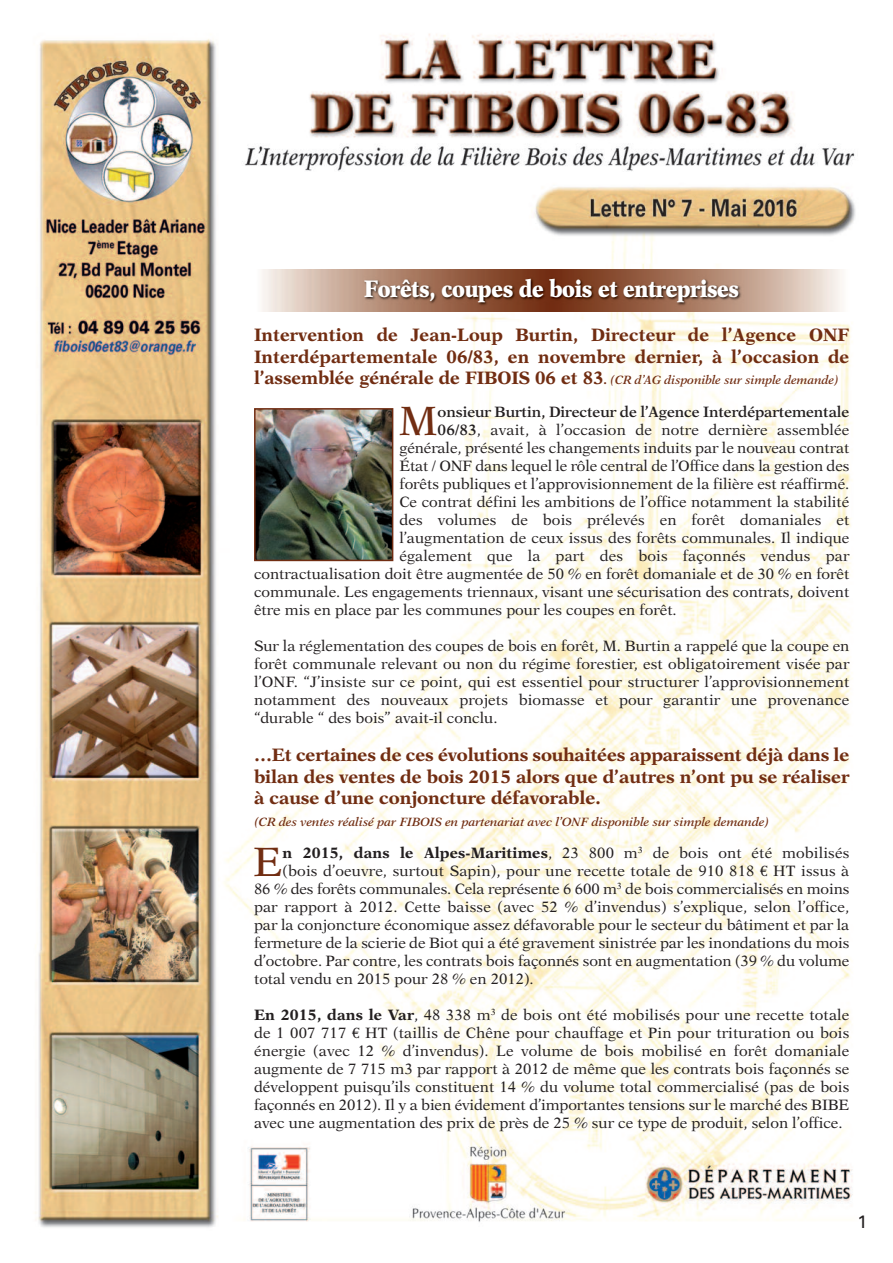
<style>
.page{position:relative;width:893px;height:1263px;background:#fff}
.page>*{position:absolute;margin:0;border:0;box-sizing:border-box;transform-origin:0 0}
.t1{font:40.95px "New Aster+MGULRI";color:#712d12}
.t2{font:24px "New Aster Black+EFWNPO";letter-spacing:-.02em;color:#fff;scale:.85 1}
.t3{font:18px/21.6px "New Aster Bold+HIUXEX";letter-spacing:.005em;color:#712d12}
.t4{font:18px "Univers+VPEPOI";color:#231f20}
.t5{font:15px/18px "New Aster+MGULRI";color:#231f20;text-align:justify}
.t6{font:15px "New Aster Semi Bold+AZSVMZ";letter-spacing:-.005em;color:#231f20}
.t7{font:12px "New Aster Semi Bold Italic+KCDDYT";letter-spacing:-.005em;color:#712d12}
.s1{font-family:"New Aster Bold+HIUXEX";font-size:18px}
.s2{font-family:"New Aster Bold+HIUXEX"}
.s3{font-family:"New Aster Semi Bold+AZSVMZ"}
.s4{font-family:"Euro Serif Regular+ISEFGT"}
</style>
<div class="page">
<img style="left:35px;top:33px;width:821px;height:1195px">
<img style="left:249px;top:264px;width:607px;height:55px">
<img style="left:254px;top:269px;width:595px;height:43px">
<img style="left:257px;top:411px;width:133px;height:147px">
<div style="left:254px;top:408px;width:139px;height:153px;border:2px solid #712d12"></div>
<h2 class="t2" style="left:364px;top:278px;width:443px">Forêts, coupes de bois et entreprises</h2>
<p class="t3" style="left:254px;top:326px;width:597px">Intervention de Jean-Loup Burtin, Directeur de l’Agence ONF<br>Interdépartementale 06/83, en novembre dernier, à l’occasion de</p>
<p class="t7" style="left:254px;top:375px;width:586px"><span class="s1">l’assemblée générale de FIBOIS 06 et 83</span><span class="s2">.</span> (CR d’AG disponible sur simple demande)</p>
<h1 class="t1" style="left:398px;top:403px;width:41px">M</h1>
<p class="t6" style="left:438px;top:405px;width:413px">onsieur Burtin, Directeur de l’Agence Interdépartementale</p>
<p class="t5" style="left:438px;top:421px;width:413px"><span class="s3">06/83</span>, avait, à l’occasion de notre dernière assemblée</p>
<p class="t5" style="left:399px;top:439px;width:451px">générale, présenté les changements induits par le nouveau contrat</p>
<p class="t5" style="left:399px;top:457px;width:451px">État / ONF dans lequel le rôle central de l’Office dans la gestion des</p>
<p class="t5" style="left:399px;top:475px;width:451px">forêts publiques et l’approvisionnement de la filière est réaffirmé.</p>
<p class="t5" style="left:399px;top:493px;width:451px">Ce contrat défini les ambitions de l’office notamment la stabilité</p>
<p class="t5" style="left:399px;top:511px;width:451px">des volumes de bois prélevés en forêt domaniales et</p>
<p class="t5" style="left:399px;top:529px;width:451px">l’augmentation de ceux issus des forêts communales. Il indique</p>
<p class="t5" style="left:399px;top:547px;width:451px">également que la part des bois façonnés vendus par</p>
<p class="t5" style="left:254px;top:565px;width:597px">contractualisation doit être augmentée de 50 % en forêt domaniale et de 30 % en forêt</p>
<p class="t5" style="left:254px;top:583px;width:597px">communale. Les engagements triennaux, visant une sécurisation des contrats, doivent</p>
<p class="t5" style="left:254px;top:601px;width:424px">être mis en place par les communes pour les coupes en forêt.</p>
<p class="t5" style="left:254px;top:637px;width:597px">Sur la réglementation des coupes de bois en forêt, M. Burtin a rappelé que la coupe en forêt communale relevant ou non du régime forestier, est obligatoirement visée par l’ONF. “J’insiste sur ce point, qui est essentiel pour structurer l’approvisionnement notamment des nouveaux projets biomasse et pour garantir une provenance “durable “ des bois” avait-il conclu.</p>
<p class="t3" style="left:254px;top:745px;width:597px;text-align:justify">…Et certaines de ces évolutions souhaitées apparaissent déjà dans le bilan des ventes de bois 2015 alors que d’autres n’ont pu se réaliser à cause d’une conjoncture défavorable.</p>
<p class="t7" style="left:254px;top:816px;width:517px">(CR des ventes réalisé par FIBOIS en partenariat avec l’ONF disponible sur simple demande)</p>
<h1 class="t1" style="left:253px;top:845px;width:31px">E</h1>
<p class="t5" style="left:283px;top:845px;width:568px"><span class="s2">n 2015, dans le Alpes-Maritimes</span>, 23 800 m<sup>3</sup> de bois ont été mobilisés</p>
<p class="t5" style="left:283px;top:863px;width:568px">(bois d’oeuvre, surtout Sapin), pour une recette totale de 910 818 <span class="s4">€</span> HT issus à</p>
<p class="t5" style="left:254px;top:881px;width:597px">86 % des forêts communales. Cela représente 6 600 m<sup>3</sup> de bois commercialisés en moins</p>
<p class="t5" style="left:254px;top:899px;width:597px">par rapport à 2012. Cette baisse (avec 52 % d’invendus) s’explique, selon l’office,</p>
<p class="t5" style="left:254px;top:917px;width:597px">par la conjoncture économique assez défavorable pour le secteur du bâtiment et par la</p>
<p class="t5" style="left:254px;top:935px;width:597px">fermeture de la scierie de Biot qui a été gravement sinistrée par les inondations du mois</p>
<p class="t5" style="left:254px;top:953px;width:597px">d’octobre. Par contre, les contrats bois façonnés sont en augmentation (39 % du volume</p>
<p class="t5" style="left:254px;top:971px;width:281px">total vendu en 2015 pour 28 % en 2012).</p>
<p class="t5" style="left:254px;top:1007px;width:597px"><span class="s2">En 2015, dans le Var</span>, 48 338 m<sup>3</sup> de bois ont été mobilisés pour une recette totale de 1 007 717 <span class="s4">€</span> HT (taillis de Chêne pour chauffage et Pin pour trituration ou bois énergie (avec 12 % d’invendus). Le volume de bois mobilisé en forêt domaniale augmente de 7 715 m3 par rapport à 2012 de même que les contrats bois façonnés se développent puisqu’ils constituent 14 % du volume total commercialisé (pas de bois façonnés en 2012). Il y a bien évidement d’importantes tensions sur le marché des BIBE avec une augmentation des prix de près de 25 % sur ce type de produit, selon l’office.</p>
<p class="t4" style="left:857px;top:1215px;width:12px">1</p>
</div>
